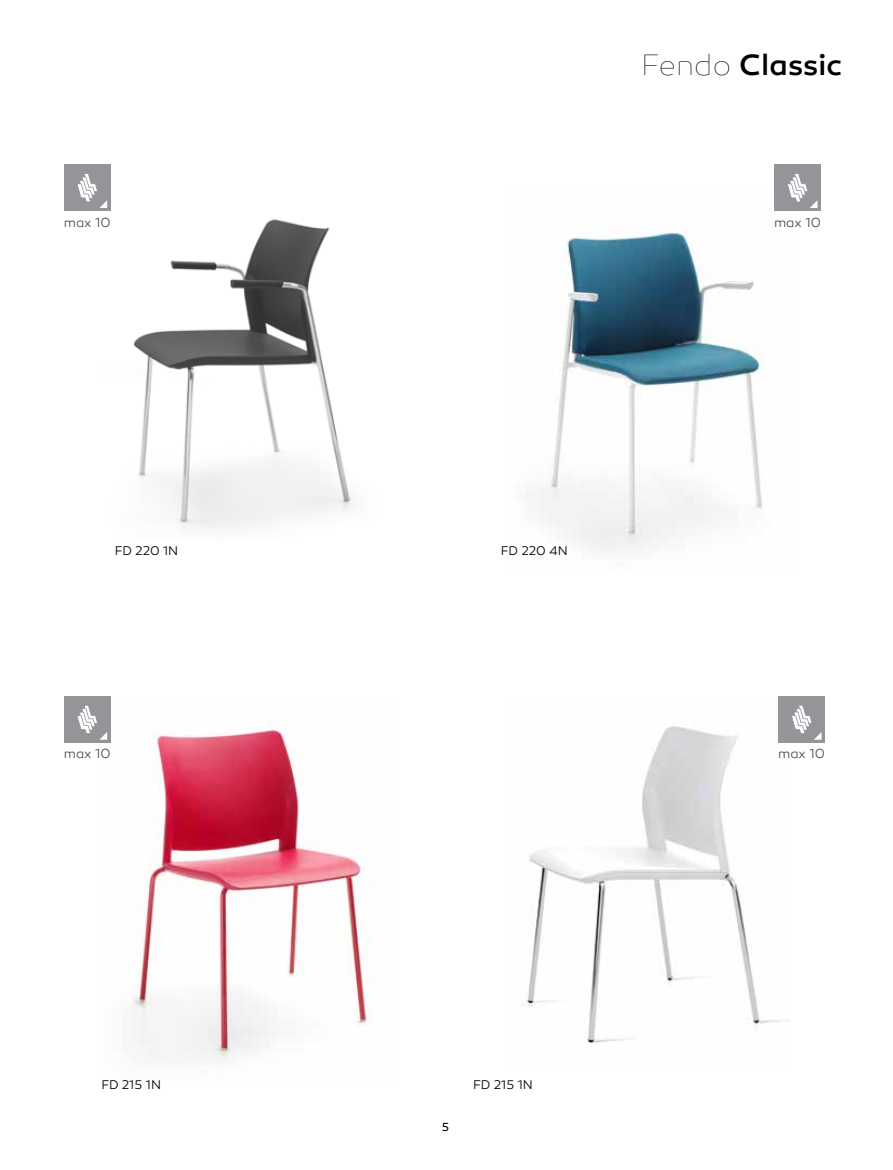
<style>
.page{position:relative;width:893px;height:1170px;background:#fff}
.page>*{position:absolute;margin:0;border:0;box-sizing:border-box;transform-origin:0 0}
.t1{font:500 30px "Canaro";color:#000}
.t2{font:300 13.5px "Canaro";letter-spacing:-.005em;color:#4d4d4f}
.t3{font:300 12.9px "Canaro";color:#000}
.t4{font:12px "Canaro";color:#000}
.s1{font-weight:100}
</style>
<div class="page">
<img style="left:133px;top:219px;width:219px;height:309px">
<img style="left:538px;top:232px;width:225px;height:319px">
<img style="left:521px;top:726px;width:270px;height:318px">
<img style="left:98px;top:724px;width:275px;height:338px">
<div style="left:774px;top:164px;width:47px;height:47px;background:#939598"></div>
<svg style="left:788px;top:174px;width:29px;height:34px"></svg>
<div style="left:64px;top:164px;width:47px;height:47px;background:#939598"></div>
<svg style="left:77px;top:174px;width:30px;height:34px"></svg>
<div style="left:64px;top:695px;width:47px;height:47px;background:#939598"></div>
<svg style="left:77px;top:705px;width:30px;height:34px"></svg>
<div style="left:778px;top:695px;width:47px;height:47px;background:#939598"></div>
<svg style="left:792px;top:705px;width:29px;height:34px"></svg>
<h1 class="t1" style="left:641px;top:47px;width:202px"><span class="s1">Fendo</span> Classic</h1>
<p class="t2" style="left:64px;top:214px;width:48px">max 10</p>
<p class="t2" style="left:774px;top:214px;width:48px">max 10</p>
<p class="t3" style="left:115px;top:543px;width:65px">FD 220 1N</p>
<p class="t3" style="left:501px;top:543px;width:68px">FD 220 4N</p>
<p class="t2" style="left:64px;top:745px;width:48px">max 10</p>
<p class="t2" style="left:778px;top:745px;width:48px">max 10</p>
<p class="t3" style="left:101px;top:1077px;width:61px">FD 215 1N</p>
<p class="t3" style="left:473px;top:1077px;width:61px">FD 215 1N</p>
<p class="t4" style="left:442px;top:1119px;width:9px">5</p>
</div>
